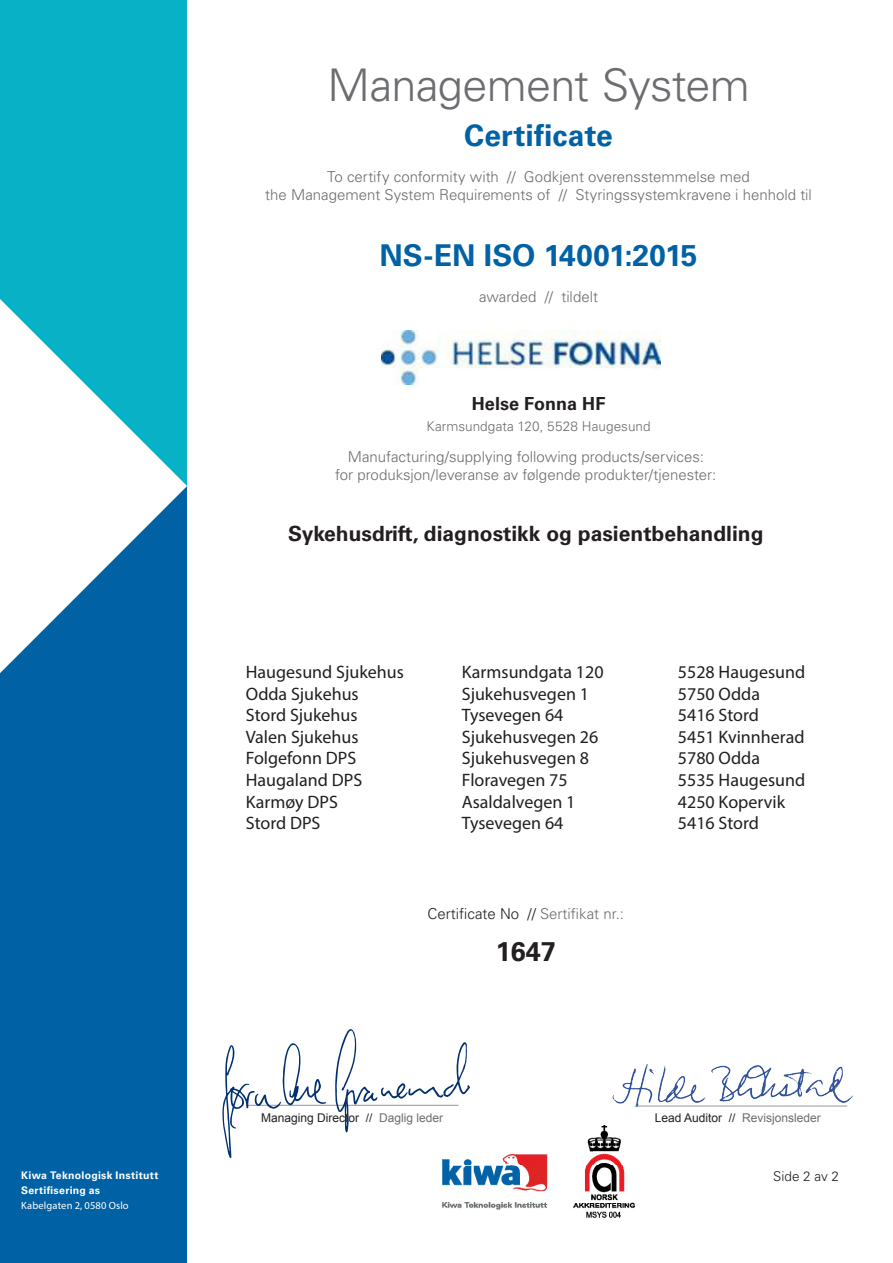
<style>
.page{position:relative;width:893px;height:1263px;background:#fff}
.page>*{position:absolute;margin:0;border:0;box-sizing:border-box;transform-origin:0 0}
.certificate_title{font:300 45px "Univers LT Std";letter-spacing:-.015em;color:#6c6d70}
.certificate{font:700 30px "Univers LT Std";color:#0062a5}
.t1{font:700 27px "Univers LT Std";color:#231f20}
.t2{font:700 21px "Univers LT Std";color:#231f20}
.t3{font:18px "Myriad Pro";color:#231f20}
.product_service_name{font:700 18px "Univers LT Std";letter-spacing:.005em;color:#231f20}
.explanation_text{font:300 15px "Univers LT Std";color:#6c6d70}
.t4{font:300 15px "Univers LT Std";color:#231f20}
.explanation_text-2{font:300 13.5px "Univers LT Std";letter-spacing:.005em;color:#6c6d70}
.t5{font:300 13.5px "Univers LT Std";color:#231f20}
.t6{font:12px "Arial";color:#231f20}
.t7{font:12px "Arial";color:#6c6d70}
.t8{font:700 10.5px/15px "Univers LT Std";letter-spacing:.025em;color:#fff}
.t9{font:10.5px "Myriad Pro";letter-spacing:.015em;color:#fff}
.s1{color:#6c6d70}
.s2{color:#231f20}
</style>
<div class="page">
<div style="left:0;top:486px;width:187px;height:777px;background:#0062a5"></div>
<div style="left:0;top:0;width:187px;height:486px;background:#09b1c7"></div>
<svg style="left:0;top:299px;width:187px;height:374px;fill:#fff"></svg>
<img style="left:612px;top:1064px;width:241px;height:42px">
<hr style="left:246px;top:1105px;width:212px;height:1px;background:#939598">
<hr style="left:634px;top:1106px;width:213px;height:1px;background:#939598">
<img style="left:443px;top:1125px;width:191px;height:92px">
<img style="left:381px;top:330px;width:280px;height:54px">
<svg style="left:335px;top:1029px;width:135px;height:103px"></svg>
<svg style="left:222px;top:1043px;width:104px;height:115px"></svg>
<p class="t8" style="left:21px;top:1168px;width:139px">Kiwa Teknologisk Institutt<br>Sertifisering as</p>
<p class="t9" style="left:21px;top:1199px;width:109px">Kabelgaten 2, 0580 Oslo</p>
<p class="certificate_title" style="left:327px;top:58px;width:424px">Management System</p>
<p class="certificate" style="left:464px;top:117px;width:150px">Certificate</p>
<p class="explanation_text" style="left:327px;top:167px;width:424px">To certify conformity with // Godkjent overensstemmelse med</p>
<p class="explanation_text" style="left:265px;top:185px;width:548px">the Management System Requirements of // Styringssystemkravene i henhold til</p>
<p class="certificate" style="left:380px;top:237px;width:319px">NS-EN ISO 14001:2015</p>
<p class="explanation_text" style="left:479px;top:287px;width:120px">awarded // tildelt</p>
<p class="product_service_name" style="left:472px;top:393px;width:135px">Helse Fonna HF</p>
<p class="explanation_text-2" style="left:426px;top:418px;width:226px">Karmsundgata 120, 5528 Haugesund</p>
<p class="explanation_text" style="left:348px;top:447px;width:358px">Manufacturing/supplying following products/services:</p>
<p class="explanation_text" style="left:335px;top:465px;width:383px">for produksjon/leveranse av følgende produkter/tjenester:</p>
<p class="t2" style="left:288px;top:521px;width:477px">Sykehusdrift, diagnostikk og pasientbehandling</p>
<p class="t3" style="left:246px;top:661px;width:160px">Haugesund Sjukehus</p>
<p class="t3" style="left:462px;top:661px;width:143px">Karmsundgata 120</p>
<p class="t3" style="left:678px;top:661px;width:129px">5528 Haugesund</p>
<p class="t3" style="left:246px;top:682px;width:114px">Odda Sjukehus</p>
<p class="t3" style="left:462px;top:682px;width:129px">Sjukehusvegen 1</p>
<p class="t3" style="left:678px;top:682px;width:84px">5750 Odda</p>
<p class="t3" style="left:246px;top:704px;width:113px">Stord Sjukehus</p>
<p class="t3" style="left:462px;top:704px;width:103px">Tysevegen 64</p>
<p class="t3" style="left:678px;top:704px;width:83px">5416 Stord</p>
<p class="t3" style="left:246px;top:726px;width:114px">Valen Sjukehus</p>
<p class="t3" style="left:462px;top:726px;width:138px">Sjukehusvegen 26</p>
<p class="t3" style="left:678px;top:726px;width:128px">5451 Kvinnherad</p>
<p class="t3" style="left:246px;top:747px;width:112px">Folgefonn DPS</p>
<p class="t3" style="left:462px;top:747px;width:129px">Sjukehusvegen 8</p>
<p class="t3" style="left:678px;top:747px;width:84px">5780 Odda</p>
<p class="t3" style="left:246px;top:769px;width:118px">Haugaland DPS</p>
<p class="t3" style="left:462px;top:769px;width:107px">Floravegen 75</p>
<p class="t3" style="left:678px;top:769px;width:129px">5535 Haugesund</p>
<p class="t3" style="left:246px;top:790px;width:94px">Karmøy DPS</p>
<p class="t3" style="left:462px;top:790px;width:115px">Asaldalvegen 1</p>
<p class="t3" style="left:678px;top:790px;width:109px">4250 Kopervik</p>
<p class="t3" style="left:246px;top:812px;width:76px">Stord DPS</p>
<p class="t3" style="left:462px;top:812px;width:103px">Tysevegen 64</p>
<p class="t3" style="left:678px;top:812px;width:83px">5416 Stord</p>
<p class="t4" style="left:428px;top:904px;width:198px">Certificate No // <span class="s1">Sertifikat nr.:</span></p>
<p class="t1" style="left:496px;top:935px;width:62px">1647</p>
<p class="t6" style="left:261px;top:1109px;width:184px">Managing Director // <span class="s1">Daglig leder</span></p>
<p class="t7" style="left:655px;top:1109px;width:168px"><span class="s2">Lead Auditor //</span> Revisjonsleder</p>
<p class="t5" style="left:773px;top:1168px;width:67px">Side 2 av 2</p>
</div>
